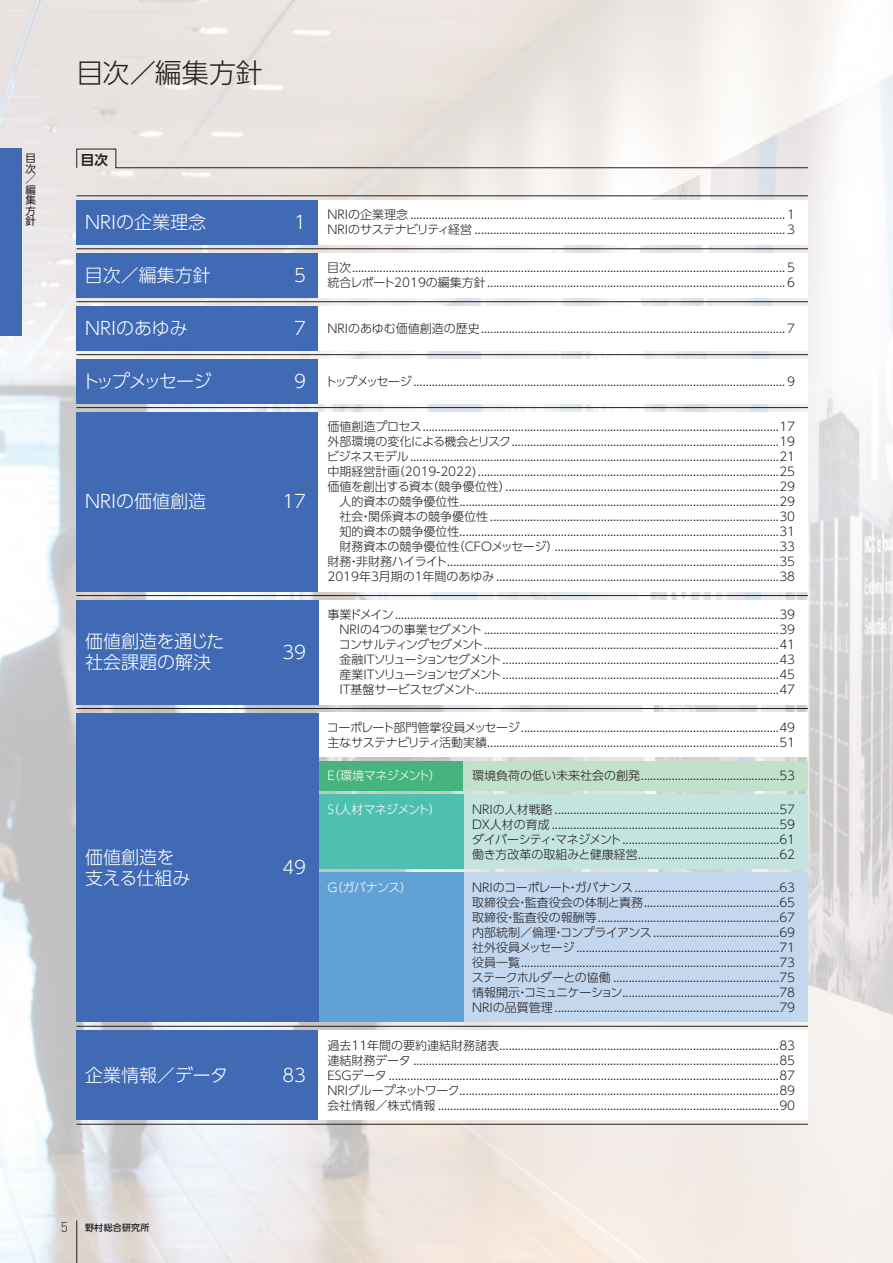
<style>
.page{position:relative;width:893px;height:1263px;background:#fff}
.page>*{position:absolute;margin:0;border:0;box-sizing:border-box;transform-origin:0 0}
.t1{font:300 27px "UD Shin Go Pr 6 N";letter-spacing:-.005em;color:#231f20}
.t2{font:300 18px/21px "UD Shin Go Pr 6 N";color:#fff}
.t3{font:300 18px "UD Shin Go Pr 6 N";letter-spacing:-.115em;color:#fff}
.t4{font:700 13.5px "UD Shin Go Pr 6 N De";color:#231f20}
.t5{font:300 12px/15px "UD Shin Go Pr 6 N";color:#231f20;text-align:justify}
.t6{font:300 12px/15px "UD Shin Go Pr 6 N";letter-spacing:-.03em;color:#231f20}
.t7{font:300 12px "UD Shin Go Pr 6 N";letter-spacing:-.115em;color:#231f20}
.t8{font:300 12px "UD Shin Go Pr 6 N";letter-spacing:-.055em;color:#fff}
.t9{font:10.5px/10.5px "UD Shin Go Pr 6 N";color:#231f20;text-align:justify}
.t10{font:500 9px "UD Shin Go Pr 6 N";letter-spacing:.03em;color:#231f20}
.s1{font-size:18px;color:#fff}
.s2{font-family:"DIN";font-weight:300;font-size:13.8px}
</style>
<div class="page">
<img style="left:0;top:0;width:893px;height:1263px">
<div style="left:77px;top:200px;width:242px;height:44px;background:#406ab4"></div>
<div style="left:319px;top:200px;width:489px;height:44px;background:#fff"></div>
<div style="left:77px;top:253px;width:242px;height:44px;background:#406ab4"></div>
<div style="left:319px;top:253px;width:489px;height:44px;background:#fff"></div>
<div style="left:77px;top:306px;width:242px;height:44px;background:#406ab4"></div>
<div style="left:319px;top:306px;width:489px;height:44px;background:#fff"></div>
<div style="left:77px;top:359px;width:242px;height:44px;background:#406ab4"></div>
<div style="left:319px;top:359px;width:489px;height:44px;background:#fff"></div>
<div style="left:77px;top:412px;width:242px;height:179px;background:#406ab4"></div>
<div style="left:319px;top:412px;width:489px;height:179px;background:#fff"></div>
<hr style="left:77px;top:196px;width:731px;height:1px;background:#231f20">
<hr style="left:77px;top:248px;width:731px;height:1px;background:#231f20">
<hr style="left:77px;top:301px;width:731px;height:1px;background:#231f20">
<hr style="left:77px;top:354px;width:731px;height:1px;background:#231f20">
<hr style="left:77px;top:407px;width:731px;height:1px;background:#231f20">
<div style="left:319px;top:600px;width:489px;height:104px;background:#fff"></div>
<div style="left:77px;top:600px;width:242px;height:104px;background:#406ab4"></div>
<hr style="left:77px;top:595px;width:731px;height:1px;background:#231f20">
<div style="left:77px;top:1031px;width:242px;height:89px;background:#406ab4"></div>
<div style="left:319px;top:1031px;width:489px;height:89px;background:#fff"></div>
<div style="left:319px;top:713px;width:489px;height:44px;background:#fff"></div>
<div style="left:77px;top:713px;width:242px;height:309px;background:#406ab4"></div>
<div style="left:319px;top:761px;width:144px;height:29px;background:#46b47d"></div>
<div style="left:463px;top:794px;width:345px;height:74px;background:#c4e5df"></div>
<div style="left:463px;top:873px;width:345px;height:149px;background:#c3d7ee"></div>
<div style="left:463px;top:761px;width:345px;height:29px;background:#c2e0ca"></div>
<div style="left:319px;top:794px;width:144px;height:74px;background:#4fc0af"></div>
<div style="left:319px;top:873px;width:144px;height:149px;background:#62a1d6"></div>
<hr style="left:77px;top:708px;width:731px;height:1px;background:#231f20">
<hr style="left:77px;top:1026px;width:731px;height:1px;background:#231f20">
<hr style="left:77px;top:1124px;width:731px;height:1px;background:#231f20">
<svg style="left:76px;top:149px;width:732px;height:19px"></svg>
<hr style="left:76px;top:1220px;width:1px;height:43px;background:#231f20">
<div style="left:0;top:149px;width:21px;height:187px;background:#406ab4"></div>
<p class="t9" style="left:26px;top:153px;width:12px">目次／編集方針</p>
<h1 class="t1" style="left:77px;top:51px;width:188px">目次／編集方針</h1>
<p class="t4" style="left:81px;top:149px;width:29px">目次</p>
<h2 class="t2" style="left:85px;top:211px;width:122px">NRIの企業理念</h2>
<h2 class="t2" style="left:294px;top:211px;width:13px">1</h2>
<p class="t5" style="left:327px;top:207px;width:469px">NRIの企業理念 .......................................................................................................................... 1<br>NRIのサステナビリティ経営 ..................................................................................................... 3</p>
<h2 class="t2" style="left:85px;top:264px;width:127px">目次／編集方針</h2>
<h2 class="t2" style="left:294px;top:264px;width:13px">5</h2>
<p class="t5" style="left:327px;top:260px;width:469px">目次............................................................................................................................................. 5統合レポート2019の編集方針................................................................................................. 6</p>
<h2 class="t2" style="left:85px;top:317px;width:104px">NRIのあゆみ</h2>
<p class="t5" style="left:294px;top:320px;width:502px"><span class="s1">7</span> NRIのあゆむ価値創造の歴史................................................................................................... 7</p>
<h2 class="t3" style="left:82px;top:367px;width:131px">トップメッセージ</h2>
<p class="t7" style="left:294px;top:371px;width:502px"><span class="s1">9</span> トップメッセージ......................................................................................................................... 9</p>
<h2 class="t2" style="left:85px;top:490px;width:122px">NRIの価値創造</h2>
<h2 class="t2" style="left:282px;top:490px;width:25px">17</h2>
<h2 class="t2" style="left:85px;top:630px;width:141px">価値創造を通じた社会課題の解決</h2>
<h2 class="t2" style="left:282px;top:641px;width:25px">39</h2>
<h2 class="t2" style="left:85px;top:846px;width:107px">価値創造を支える仕組み</h2>
<h2 class="t2" style="left:282px;top:856px;width:25px">49</h2>
<h2 class="t2" style="left:85px;top:1064px;width:145px">企業情報／データ</h2>
<h2 class="t2" style="left:282px;top:1064px;width:25px">83</h2>
<p class="t5" style="left:327px;top:419px;width:470px">価値創造プロセス....................................................................................................................17外部環境の変化による機会とリスク.......................................................................................19ビジネスモデル........................................................................................................................21中期経営計画（2019-2022)..................................................................................................25価値を創出する資本（競争優位性）.........................................................................................29　人的資本の競争優位性........................................................................................................29　社会・関係資本の競争優位性 ..............................................................................................30　知的資本の競争優位性........................................................................................................31　財務資本の競争優位性（CFOメッセージ）.........................................................................33財務・非財務ハイライト............................................................................................................35<br>2019年3月期の1年間のあゆみ ............................................................................................38</p>
<p class="t5" style="left:327px;top:607px;width:469px">事業ドメイン.............................................................................................................................39　NRIの4つの事業セグメント................................................................................................39　コンサルティングセグメント................................................................................................41　金融ITソリューションセグメント..........................................................................................43　産業ITソリューションセグメント..........................................................................................45　IT基盤サービスセグメント...................................................................................................47</p>
<p class="t6" style="left:327px;top:719px;width:470px">コーポレート部門管掌役員メッセージ....................................................................................49主なサステナビリティ活動実績...............................................................................................51</p>
<p class="t8" style="left:327px;top:766px;width:115px">E（環境マネジメント）</p>
<p class="t8" style="left:325px;top:799px;width:117px">Ｓ（人材マネジメント）</p>
<p class="t8" style="left:327px;top:877px;width:86px">G（ガバナンス）</p>
<p class="t5" style="left:472px;top:768px;width:325px">環境負荷の低い未来社会の創発.............................................53</p>
<p class="t5" style="left:472px;top:801px;width:325px">NRIの人材戦略 .........................................................................57<br>DX人材の育成 ..........................................................................59ダイバーシティ・マネジメント...................................................61働き方改革の取組みと健康経営..............................................62</p>
<p class="t5" style="left:472px;top:879px;width:325px">NRIのコーポレート・ガバナンス...............................................63取締役会・監査役会の体制と責務............................................65取締役・監査役の報酬等...........................................................67内部統制／倫理・コンプライアンス.........................................69社外役員メッセージ ..................................................................71役員一覧....................................................................................73ステークホルダーとの協働 ......................................................75情報開示・コミュニケーション...................................................78<br>NRIの品質管理 .........................................................................79</p>
<p class="t5" style="left:327px;top:1037px;width:469px">過去11年間の要約連結財務諸表...........................................................................................83連結財務データ .......................................................................................................................85<br>ESGデータ ...............................................................................................................................87<br>NRIグループネットワーク........................................................................................................89会社情報／株式情報 ...............................................................................................................90</p>
<p class="t10" style="left:61px;top:1220px;width:90px"><span class="s2">5</span> 野村総合研究所</p>
</div>
